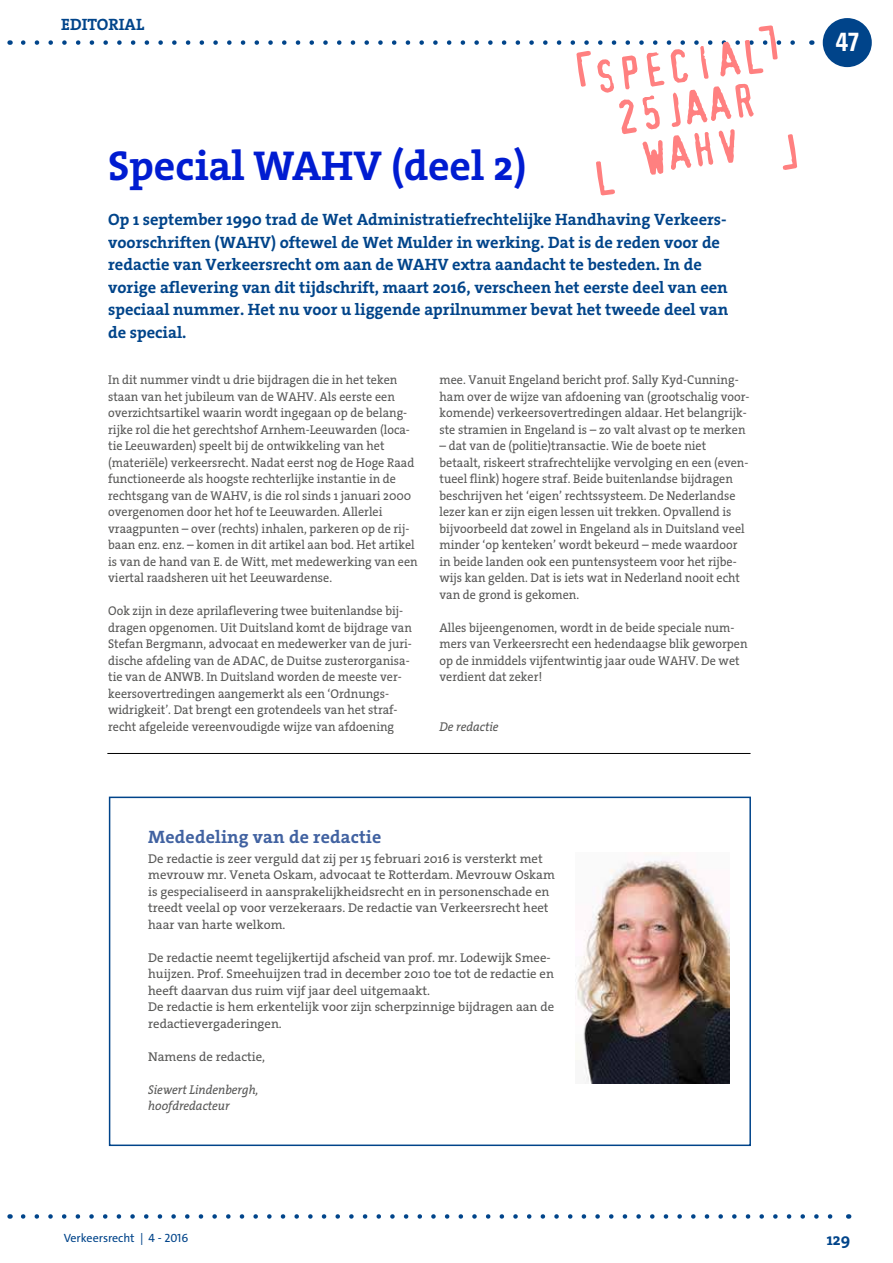
<style>
.page{position:relative;width:893px;height:1263px;background:#fff}
.page>*{position:absolute;margin:0;border:0;box-sizing:border-box;transform-origin:0 0}
.t1{font:42px "The Serif HP7 Bld";color:#001cd1}
.t2{font:700 27px "The Sans Cd OF7";color:#fff}
.t3{font:18px "The Serif HP7 Bld";letter-spacing:.01em;color:#4162a1}
.t4{font:16.5px/22.5px "The Serif HP7 Bld";color:#00448a}
.t5{font:12.75px/16.5px "The Serif HP5 Plain";color:#575756;scale:.95 1}
.t6{font:12.75px/16.5px "The Serif HP5 Plain";color:#575756}
.t7{font:12.75px/16.5px "The Serif HP5 Plain IT";color:#575756;scale:.95 1}
.t8{font:12px "The Sans C4 s";color:#00448a}
</style>
<div class="page">
<div style="left:823px;top:18px;width:49px;height:49px;background:#00448a;border-radius:50%"></div>
<svg style="left:23px;top:1214px;width:810px;height:5px"></svg>
<div style="left:109px;top:796px;width:642px;height:350px;border:2px solid #00448a"></div>
<svg style="left:23px;top:25px;width:775px;height:170px"></svg>
<hr style="left:107px;top:753px;width:643px;height:1px;background:#000">
<img style="left:575px;top:860px;width:154px;height:223px">
<p class="t4" style="left:61px;top:13px;width:85px">EDITORIAL</p>
<h1 class="t1" style="left:108px;top:138px;width:420px">Special WAHV (deel 2)</h1>
<p class="t4" style="left:108px;top:208px;width:621px">Op 1 september 1990 trad de Wet Administratiefrechtelijke Handhaving Verkeers&shy;voorschriften (WAHV) oftewel de Wet Mulder in werking. Dat is de reden voor de redactie van Verkeersrecht om aan de WAHV extra aandacht te besteden. In de vorige aflevering van dit tijdschrift, maart 2016, verscheen het eerste deel van een speciaal nummer. Het nu voor u liggende aprilnummer bevat het tweede deel van de special.</p>
<p class="t5" style="left:108px;top:371px;width:327px">In dit nummer vindt u drie bijdragen die in het teken staan van het jubileum van de WAHV. Als eerste een overzichtsartikel waarin wordt ingegaan op de belang&shy;rijke rol die het gerechtshof Arnhem-Leeuwarden (loca&shy;tie Leeuwarden) speelt bij de ontwikkeling van het (materiële) verkeersrecht. Nadat eerst nog de Hoge Raad functioneerde als hoogste rechterlijke instantie in de rechtsgang van de WAHV, is die rol sinds 1 januari 2000 overgenomen door het hof te Leeuwarden. Allerlei vraagpunten – over (rechts) inhalen, parkeren op de rij&shy;baan enz. enz. – komen in dit artikel aan bod. Het artikel is van de hand van E. de Witt, met medewerking van een viertal raadsheren uit het Leeuwardense.</p>
<p class="t5" style="left:108px;top:602px;width:321px">Ook zijn in deze aprilaflevering twee buitenlandse bij&shy;dragen opgenomen. Uit Duitsland komt de bijdrage van Stefan Bergmann, advocaat en medewerker van de juri&shy;dische afdeling van de ADAC, de Duitse zusterorganisa&shy;tie van de ANWB. In Duitsland worden de meeste ver&shy;keersovertredingen aangemerkt als een ‘Ordnungs&shy;widrigkeit’. Dat brengt een grotendeels van het straf&shy;recht afgeleide vereenvoudigde wijze van afdoening</p>
<p class="t5" style="left:439px;top:371px;width:328px">mee. Vanuit Engeland bericht prof. Sally Kyd-Cunning&shy;ham over de wijze van afdoening van (grootschalig voor&shy;komende) verkeersovertredingen aldaar. Het belangrijk&shy;ste stramien in Engeland is – zo valt alvast op te merken</p>
<p class="t5" style="left:439px;top:437px;width:327px">– dat van de (politie)transactie. Wie de boete niet betaalt, riskeert strafrechtelijke vervolging en een (even&shy;tueel flink) hogere straf. Beide buitenlandse bijdragen beschrijven het ‘eigen’ rechtssysteem. De Nederlandse lezer kan er zijn eigen lessen uit trekken. Opvallend is bijvoorbeeld dat zowel in Engeland als in Duitsland veel minder ‘op kenteken’ wordt bekeurd – mede waardoor in beide landen ook een puntensysteem voor het rijbe&shy;wijs kan gelden. Dat is iets wat in Nederland nooit echt van de grond is gekomen.</p>
<p class="t5" style="left:439px;top:619px;width:326px">Alles bijeengenomen, wordt in de beide speciale num&shy;mers van Verkeersrecht een hedendaagse blik geworpen op de inmiddels vijfentwintig jaar oude WAHV. De wet verdient dat zeker!</p>
<p class="t7" style="left:439px;top:718px;width:64px">De redactie</p>
<h3 class="t3" style="left:148px;top:824px;width:235px">Mededeling van de redactie</h3>
<p class="t6" style="left:148px;top:850px;width:408px">De redactie is zeer verguld dat zij per 15 februari 2016 is versterkt met mevrouw mr. Veneta Oskam, advocaat te Rotterdam. Mevrouw Oskam is gespecialiseerd in aansprakelijkheidsrecht en in personenschade en treedt veelal op voor verzekeraars. De redactie van Verkeersrecht heet haar van harte welkom.</p>
<p class="t6" style="left:148px;top:949px;width:407px">De redactie neemt tegelijkertijd afscheid van prof. mr. Lodewijk Smee&shy;huijzen. Prof. Smeehuijzen trad in december 2010 toe tot de redactie en heeft daarvan dus ruim vijf jaar deel uitgemaakt.<br>De redactie is hem erkentelijk voor zijn scherpzinnige bijdragen aan de redactievergaderingen.</p>
<p class="t6" style="left:148px;top:1048px;width:118px">Namens de redactie,</p>
<p class="t7" style="left:148px;top:1081px;width:118px">Siewert Lindenbergh, hoofdredacteur</p>
<h2 class="t2" style="left:836px;top:28px;width:24px">47</h2>
<p class="t8" style="left:64px;top:1230px;width:126px">Verkeersrecht | 4 - 2016</p>
<p class="t4" style="left:827px;top:1228px;width:25px">129</p>
</div>
